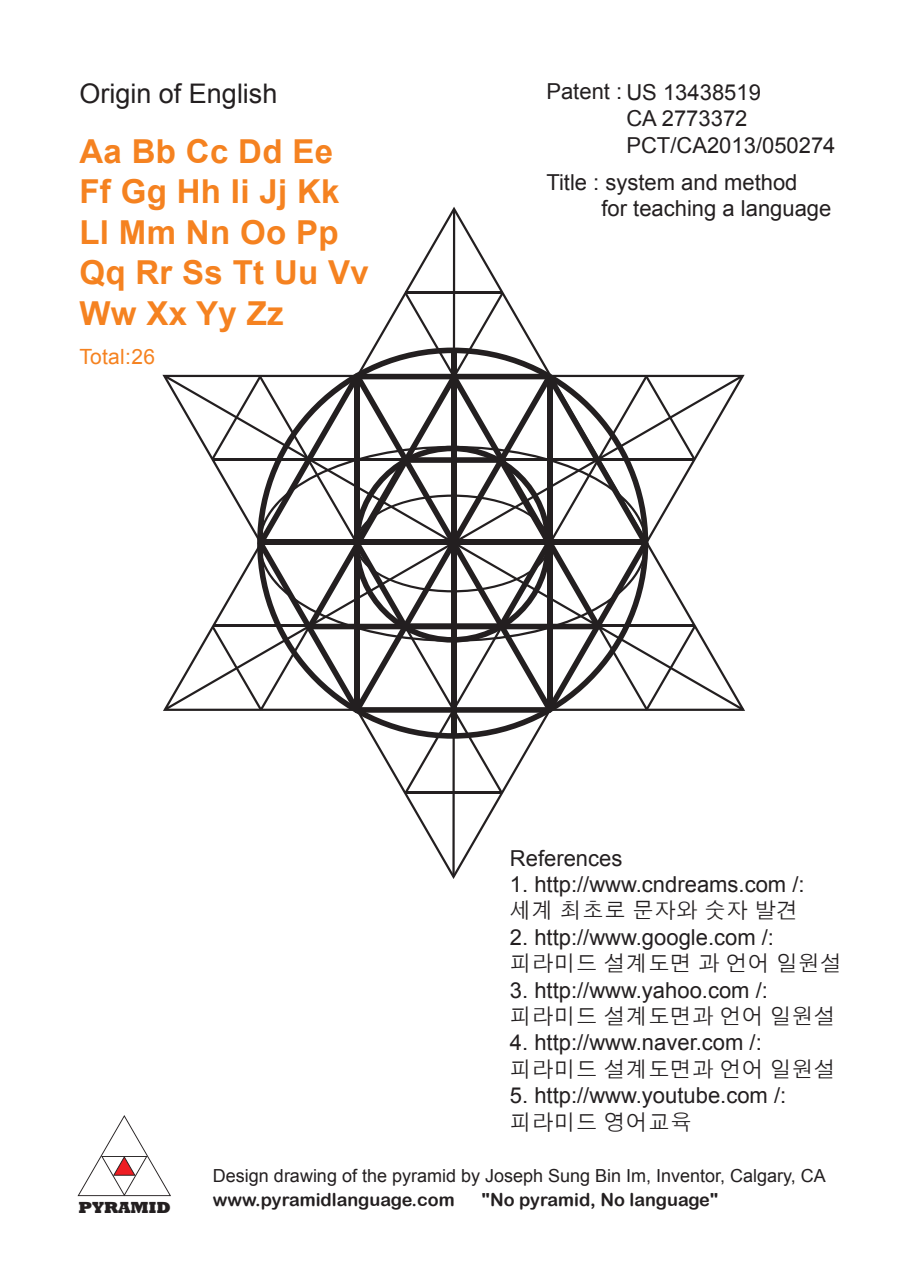
<style>
.page{position:relative;width:910px;height:1280px;background:#fff}
.page>*{position:absolute;margin:0;border:0;box-sizing:border-box;transform-origin:0 0}
.t1{font:700 33px/40.5px "Arial";letter-spacing:.01em;color:#f58220}
.t2{font:27px "Arial";color:#231f20}
.t3{font:22.05px/26.4px "Arial";color:#231f20}
.t4{font:22.05px "H2 gtr M";color:#231f20}
.t5{font:21px "Arial";letter-spacing:.015em;color:#f58220}
.t6{font:18px "Arial";color:#231f20}
.t7{font:18px "Arial Rounded MT Bold";color:#231f20}
.t8{font:800 16.5px "Rockwell";color:#231f20}
</style>
<div class="page">
<svg style="left:77px;top:1115px;width:94px;height:81px"></svg>
<svg style="left:165px;top:375px;width:578px;height:335px"></svg>
<svg style="left:257px;top:374px;width:392px;height:338px"></svg>
<div style="left:547px;top:377px;width:6px;height:333px;background:#231f20"></div>
<div style="left:260px;top:539px;width:385px;height:6px;background:#231f20"></div>
<svg style="left:354px;top:210px;width:198px;height:666px"></svg>
<svg style="left:305px;top:371px;width:298px;height:258px"></svg>
<p class="t2" style="left:79px;top:75px;width:200px">Origin of English</p>
<h1 class="t1" style="left:79px;top:131px;width:291px">Aa Bb Cc Dd Ee<br>Ff Gg Hh Ii Jj Kk<br>Ll Mm Nn Oo Pp<br>Qq Rr Ss Tt Uu Vv<br>Ww Xx Yy Zz</h1>
<p class="t5" style="left:79px;top:342px;width:77px">Total:26</p>
<p class="t3" style="left:626px;top:79px;width:211px;text-indent:-80px">Patent : US 13438519<br>CA 2773372<br>PCT/CA2013/050274</p>
<p class="t3" style="left:601px;top:169px;width:231px;text-indent:-55px">Title : system and method<br>for teaching a language</p>
<p class="t3" style="left:510px;top:844px;width:114px">References</p>
<p class="t3" style="left:510px;top:871px;width:296px">1. http://www.cndreams.com /:</p>
<p class="t4" style="left:510px;top:899px;width:290px">세계 최초로 문자와 숫자 발견</p>
<p class="t3" style="left:510px;top:924px;width:266px">2. http://www.google.com /:</p>
<p class="t4" style="left:510px;top:952px;width:334px">피라미드 설계도면 과 언어 일원설</p>
<p class="t3" style="left:510px;top:976px;width:260px">3. http://www.yahoo.com /:</p>
<p class="t4" style="left:510px;top:1005px;width:328px">피라미드 설계도면과 언어 일원설</p>
<p class="t3" style="left:510px;top:1029px;width:253px">4. http://www.naver.com /:</p>
<p class="t4" style="left:510px;top:1058px;width:328px">피라미드 설계도면과 언어 일원설</p>
<p class="t3" style="left:510px;top:1082px;width:278px">5. http://www.youtube.com /:</p>
<p class="t4" style="left:510px;top:1111px;width:184px">피라미드 영어교육</p>
<p class="t8" style="left:78px;top:1197px;width:94px">PYRAMID</p>
<p class="t6" style="left:213px;top:1163px;width:614px">Design drawing of the pyramid by Joseph Sung Bin Im, Inventor, Calgary, CA</p>
<p class="t7" style="left:213px;top:1188px;width:243px">www.pyramidlanguage.com</p>
<p class="t7" style="left:482px;top:1188px;width:238px">"No pyramid, No language"</p>
</div>
